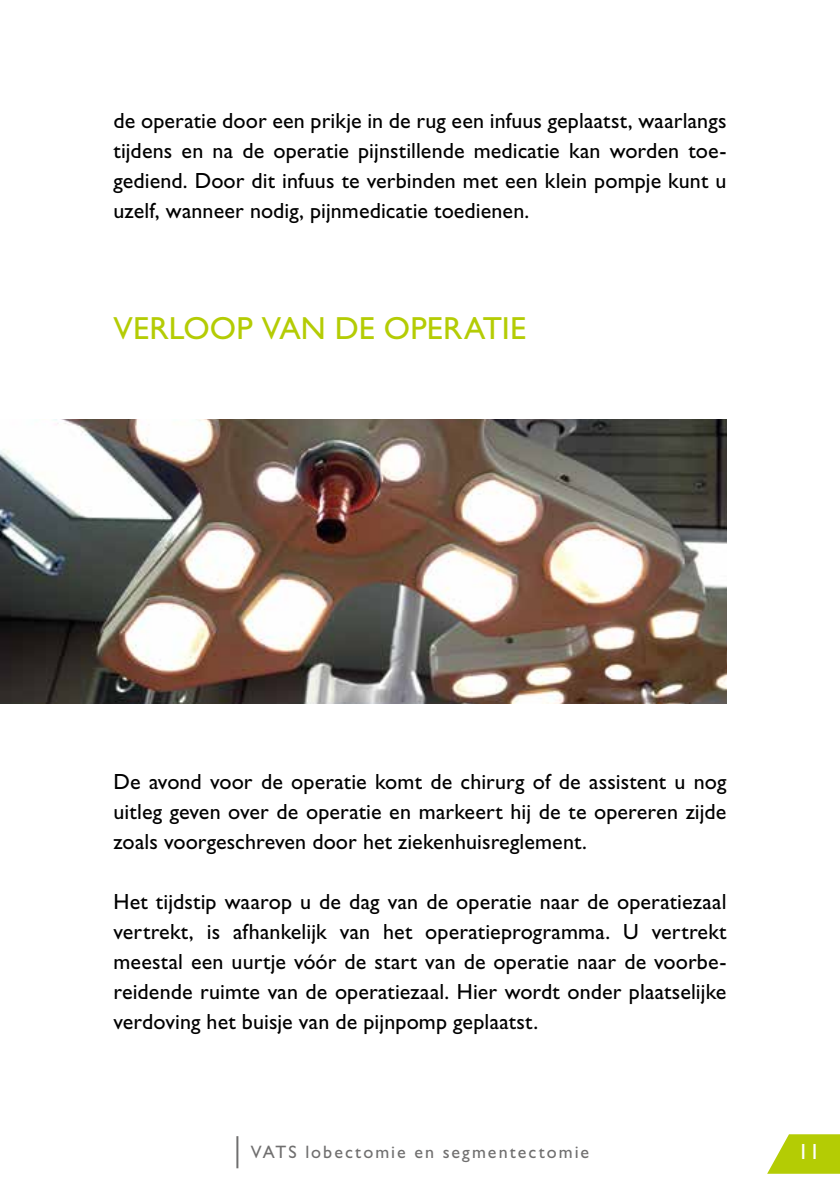
<style>
.page{position:relative;width:840px;height:1191px;background:#fff}
.page>*{position:absolute;margin:0;border:0;box-sizing:border-box;transform-origin:0 0}
.t1{font:32px "Gill Sans Std";letter-spacing:.005em;color:#b4cc04}
.t2{font:22px/30px "Gill Sans Std";letter-spacing:.005em;color:#000;text-align:justify}
.t3{font:22px "Gill Sans Std";color:#fff}
.t4{font:18px "Gill Sans Std";letter-spacing:.115em;color:#706f6f}
</style>
<div class="page">
<hr style="left:236px;top:1136px;width:2px;height:32px;background:#706f6f">
<svg style="left:767px;top:1134px;width:72px;height:39px"></svg>
<img style="left:0;top:420px;width:726px;height:283px">
<p class="t2" style="left:113px;top:106px;width:614px">de operatie door een prikje in de rug een infuus geplaatst, waarlangs tijdens en na de operatie pijnstillende medicatie kan worden toe&shy;gediend. Door dit infuus te verbinden met een klein pompje kunt u uzelf, wanneer nodig, pijnmedicatie toedienen.</p>
<h1 class="t1" style="left:113px;top:309px;width:414px">Verloop van de operati e</h1>
<p class="t2" style="left:113px;top:766px;width:614px">De avond voor de operatie komt de chirurg of de assistent u nog uitleg geven over de operatie en markeert hij de te opereren zijde zoals voorgeschreven door het ziekenhuisreglement.</p>
<p class="t2" style="left:113px;top:886px;width:614px">Het tijdstip waarop u de dag van de operatie naar de operatiezaal vertrekt, is afhankelijk van het operatieprogramma. U vertrekt meestal een uurtje vóór de start van de operatie naar de voorbe&shy;reidende ruimte van de operatiezaal. H ier wordt onder plaatselijke verdoving het buisje van de pijnpomp geplaatst.</p>
<p class="t4" style="left:251px;top:1141px;width:340px">VATS lobectomie en segmentectomie</p>
<p class="t3" style="left:797px;top:1138px;width:23px">11</p>
</div>
